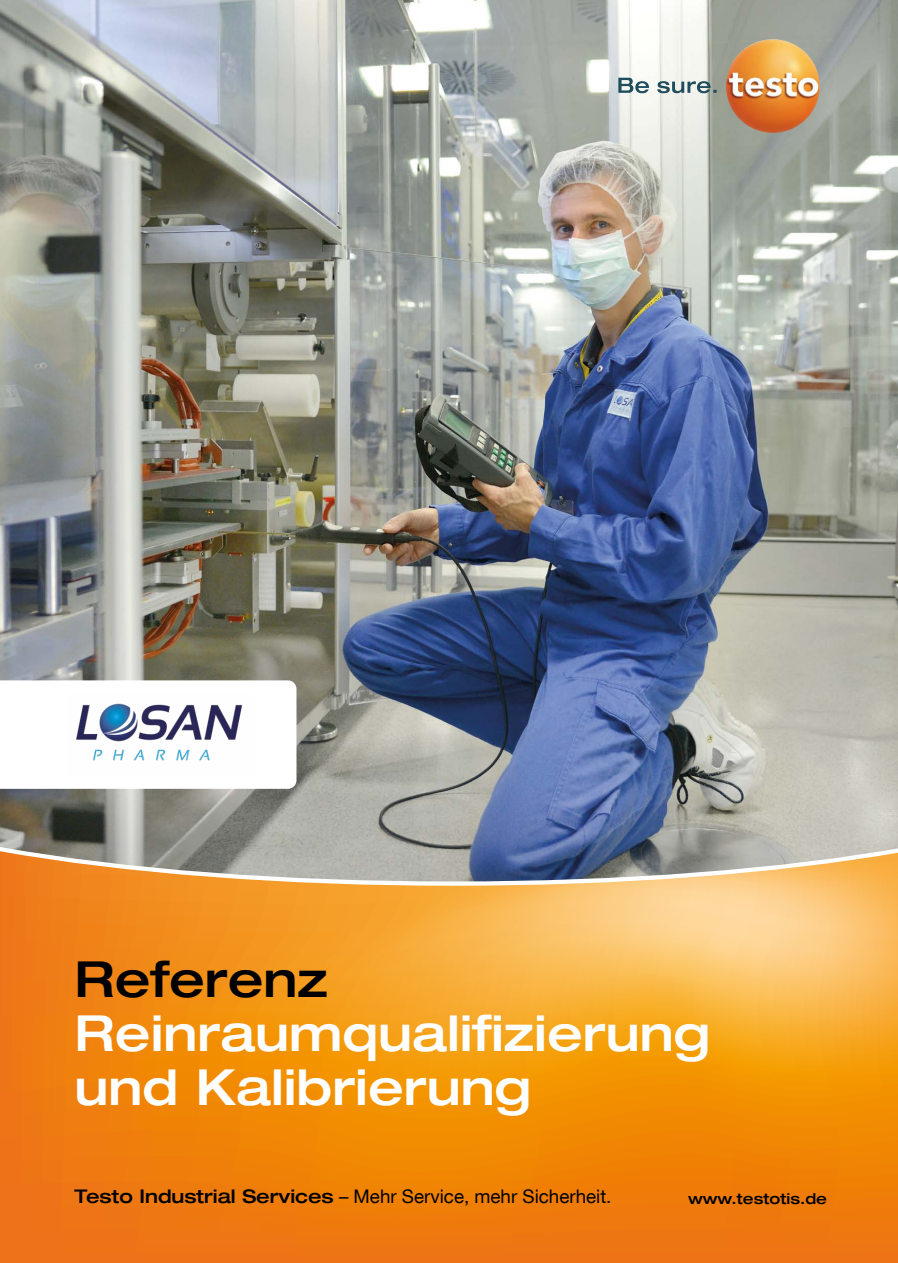
<style>
.page{position:relative;width:898px;height:1263px;background:#fff}
.page>*{position:absolute;margin:0;border:0;box-sizing:border-box;transform-origin:0 0}
.t1{font:500 expanded 49.5px/54px "Helvetica Neue LT Com";color:#fff}
.t2{font:500 expanded 49.5px "Helvetica Neue LT Com";color:#000}
.t3{font:18.75px "Helvetica Neue LT Com";color:#000}
.t4{font:500 expanded 15px "Helvetica Neue LT Com";color:#000}
.s1{font-weight:500;font-stretch:expanded}
</style>
<div class="page">
<img style="left:0;top:0;width:897px;height:847px">
<svg style="left:0;top:851px;width:897px;height:412px;background:#ee9326"></svg>
<svg style="left:0;top:680px;width:296px;height:109px"></svg>
<img style="left:67px;top:694px;width:186px;height:81px">
<svg style="left:618px;top:78px;width:98px;height:15px"></svg>
<img style="left:725px;top:39px;width:94px;height:94px;border-radius:47px">
<h1 class="t2" style="left:75px;top:947px;width:254px">Referenz</h1>
<h1 class="t1" style="left:75px;top:1005px;width:637px">Reinraumqualifizierung und Kalibrierung</h1>
<p class="t3" style="left:75px;top:1184px;width:538px"><span class="s1">Testo Industrial Services</span> – Mehr Service, mehr Sicherheit.</p>
<p class="t4" style="left:688px;top:1188px;width:140px">www.testotis.de</p>
</div>
